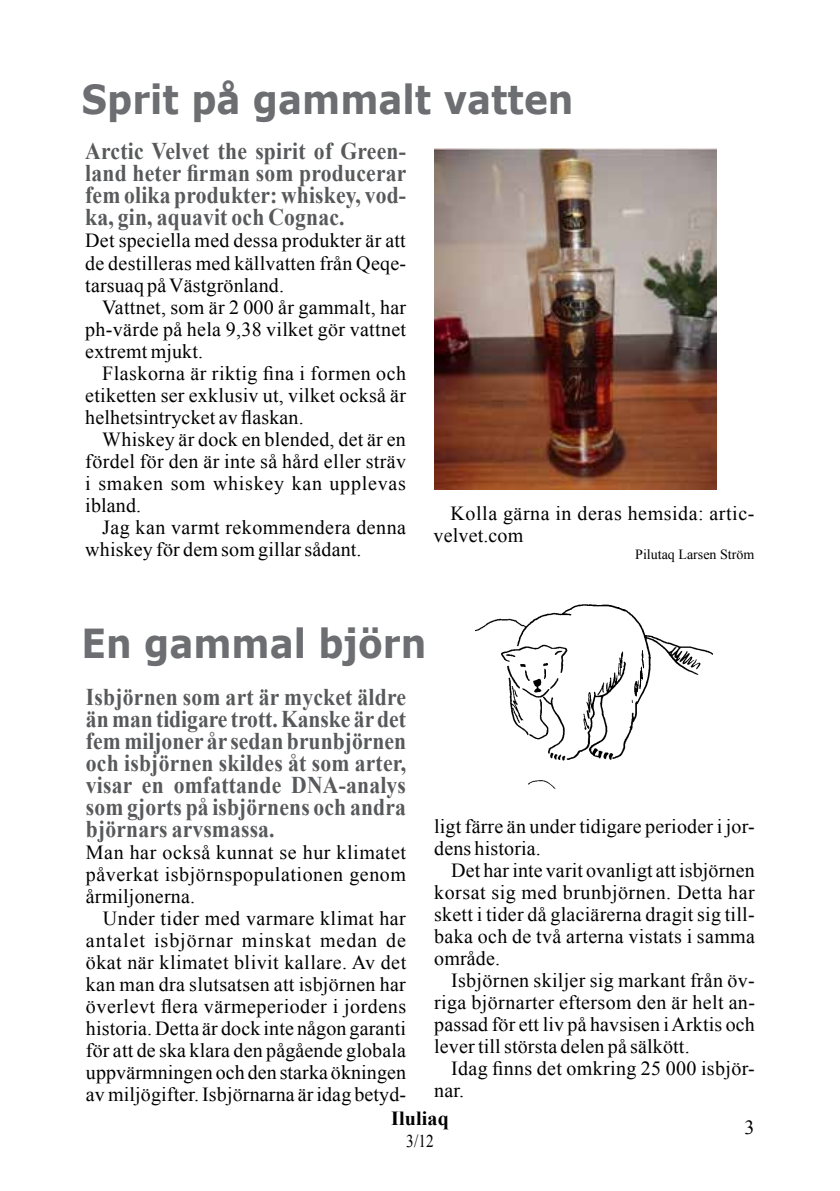
<style>
.page{position:relative;width:840px;height:1191px;background:#fff}
.page>*{position:absolute;margin:0;border:0;box-sizing:border-box;transform-origin:0 0}
.t1{font:700 40px "Verdana";color:#6d6e71;scale:.9 1}
.t2{font:700 24px/22px "Times New Roman";letter-spacing:.005em;color:#58595b;text-align:justify;scale:.9 1}
.t3{font:20px/22px "Times New Roman";letter-spacing:.01em;color:#000;text-align:justify}
.t4{font:700 20px "Times New Roman";letter-spacing:.005em;color:#000}
.t5{font:18px "Times New Roman";color:#000;scale:.85 1}
.t6{font:14px "Times New Roman";color:#000}
</style>
<div class="page">
<img style="left:434px;top:149px;width:281px;height:341px">
<img style="left:475px;top:604px;width:237px;height:185px">
<h1 class="t1" style="left:82px;top:71px;width:548px">Sprit på gammalt vatten</h1>
<p class="t2" style="left:85px;top:140px;width:358px">Arctic Velvet the spirit of Green&shy;land heter firman som producerar fem olika produkter: whiskey, vod&shy;ka, gin, aquavit och Cognac.</p>
<p class="t3" style="left:85px;top:229px;width:322px">Det speciella med dessa produkter är att de destilleras med källvatten från Qeqe&shy;tarsuaq på Västgrönland.</p>
<p class="t3" style="left:85px;top:295px;width:322px;text-indent:17px">Vattnet, som är 2 000 år gammalt, har ph-värde på hela 9,38 vilket gör vattnet extremt mjukt.</p>
<p class="t3" style="left:85px;top:361px;width:322px;text-indent:17px">Flaskorna är riktig fina i formen och etiketten ser exklusiv ut, vilket också är helhetsintrycket av flaskan.</p>
<p class="t3" style="left:85px;top:427px;width:322px;text-indent:17px">Whiskey är dock en blended, det är en fördel för den är inte så hård eller sträv i smaken som whiskey kan upplevas ibland.</p>
<p class="t3" style="left:85px;top:515px;width:322px;text-indent:17px">Jag kan varmt rekommendera denna whiskey för dem som gillar sådant.</p>
<p class="t3" style="left:433px;top:502px;width:322px;text-indent:17px">Kolla gärna in deras hemsida: artic&shy;velvet.com</p>
<p class="t6" style="left:635px;top:545px;width:121px">Pilutaq Larsen Ström</p>
<h1 class="t1" style="left:82px;top:615px;width:384px">En gammal björn</h1>
<p class="t2" style="left:86px;top:685px;width:357px">Isbjörnen som art är mycket äldre än man tidigare trott. Kanske är det fem miljoner år sedan brunbjörnen och isbjörnen skildes åt som arter, visar en omfattande DNA-analys som gjorts på isbjörnens och andra björnars arvsmassa.</p>
<p class="t3" style="left:86px;top:841px;width:321px">Man har också kunnat se hur klimatet påverkat isbjörnspopulationen genom årmiljonerna.</p>
<p class="t3" style="left:86px;top:907px;width:321px;text-indent:17px">Under tider med varmare klimat har antalet isbjörnar minskat medan de ökat när klimatet blivit kallare. Av det kan man dra slutsatsen att isbjörnen har överlevt flera värmeperioder i jordens historia. Detta är dock inte någon garanti för att de ska klara den pågående globala uppvärmningen och den starka ökningen av miljögifter. Isbjörnarna är idag betyd-</p>
<p class="t3" style="left:434px;top:815px;width:322px">ligt färre än under tidigare perioder i jor&shy;dens historia.</p>
<p class="t3" style="left:434px;top:859px;width:322px;text-indent:17px">Det har inte varit ovanligt att isbjörnen korsat sig med brunbjörnen. Detta har skett i tider då glaciärerna dragit sig till&shy;baka och de två arterna vistats i samma område.</p>
<p class="t3" style="left:434px;top:969px;width:322px;text-indent:17px">Isbjörnen skiljer sig markant från öv&shy;riga björnarter eftersom den är helt an&shy;passad för ett liv på havsisen i Arktis och lever till största delen på sälkött.</p>
<p class="t3" style="left:434px;top:1057px;width:322px;text-indent:17px">Idag finns det omkring 25 000 isbjör&shy;nar.</p>
<p class="t4" style="left:391px;top:1104px;width:59px">Iluliaq</p>
<p class="t5" style="left:406px;top:1129px;width:34px">3/12</p>
<p class="t3" style="left:744px;top:1116px;width:11px">3</p>
</div>
